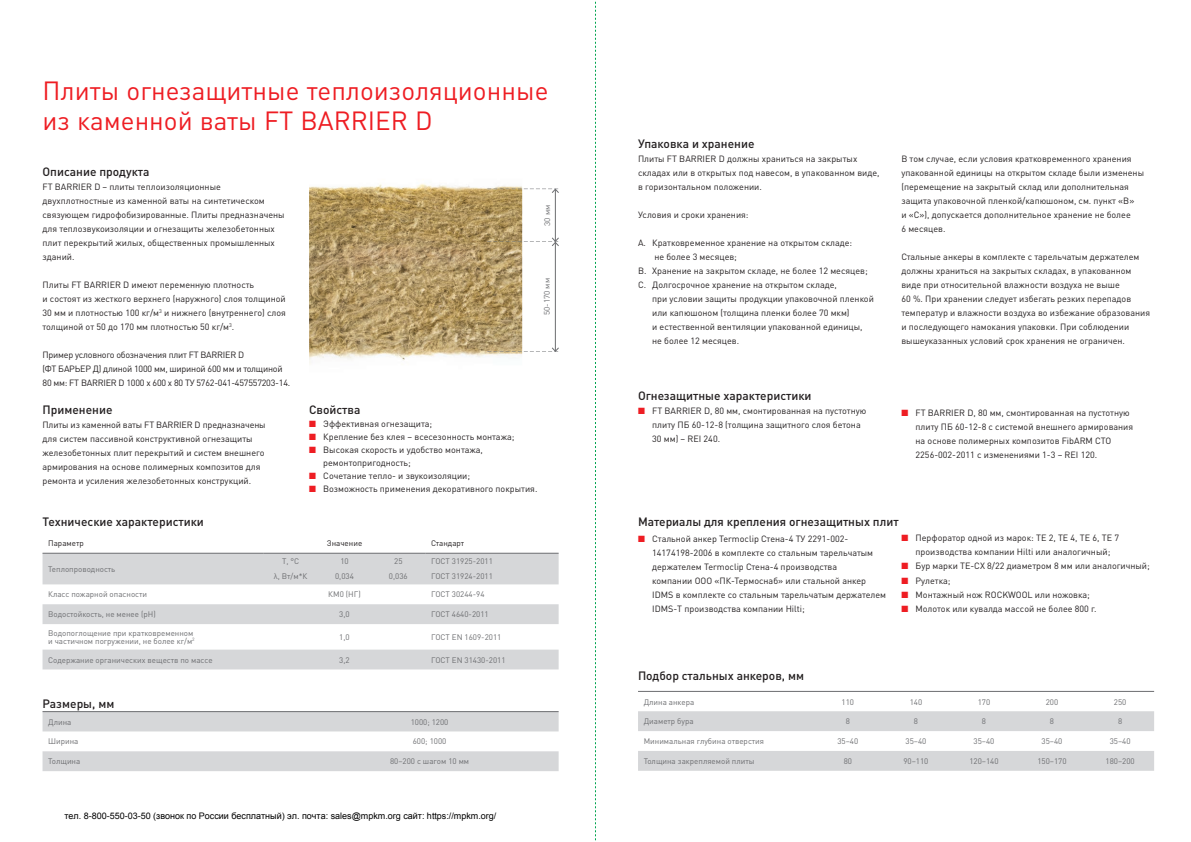
<style>
.page{position:relative;width:1191px;height:842px;background:#fff}
.page>*{position:absolute;margin:0;border:0;box-sizing:border-box;transform-origin:0 0}
.t1{font:26px/30px "DIN Pro";color:#ee1d23}
.t2{font:500 12px "DIN Pro";color:#231f20}
.t3{font:9px/14px "DIN Pro";color:#231f20}
.t4{font:9px/14px "DIN Pro";letter-spacing:-.025em;color:#231f20}
.t5{font:9px "Arial";color:#000}
.t6{font:8px/8px "DIN Pro";color:#6c6d70}
.t7{font:8px "DIN Pro";color:#231f20}
.s1{color:#ee1d23}
</style>
<div class="page">
<svg style="left:43px;top:554px;width:515px;height:115px;fill:#d6d7d9"></svg>
<hr style="left:43px;top:553px;width:221px;height:1px;background:#6c6d70">
<hr style="left:425px;top:553px;width:133px;height:1px;background:#6c6d70">
<hr style="left:264px;top:553px;width:161px;height:1px;background:#6c6d70">
<svg style="left:638px;top:711px;width:516px;height:60px"></svg>
<hr style="left:638px;top:691px;width:516px;height:1px;background:#6c6d70">
<svg style="left:43px;top:712px;width:515px;height:59px"></svg>
<hr style="left:43px;top:711px;width:515px;height:1px;background:#6c6d70">
<img style="left:309px;top:184px;width:213px;height:180px">
<img style="left:487px;top:189px;width:35px;height:1px">
<img style="left:487px;top:241px;width:35px;height:1px">
<img style="left:487px;top:351px;width:35px;height:1px">
<hr style="left:555px;top:189px;width:1px;height:52px;background:#6c6d70">
<svg style="left:524px;top:188px;width:35px;height:5px"></svg>
<hr style="left:555px;top:242px;width:1px;height:109px;background:#6c6d70">
<svg style="left:524px;top:237px;width:35px;height:10px"></svg>
<svg style="left:524px;top:347px;width:35px;height:5px"></svg>
<svg style="left:595px;top:1px;width:1px;height:840px"></svg>
<h1 class="t1" style="left:43px;top:78px;width:507px">Плиты огнезащитные теплоизоляционные из каменной ваты FT BARRIER D</h1>
<h2 class="t2" style="left:43px;top:167px;width:108px">Описание продукта</h2>
<p class="t3" style="left:43px;top:181px;width:244px">FT BARRIER D – плиты теплоизоляционные двухплотностные из каменной ваты на синтетическом связующем гидрофобизированные. Плиты предназначены для теплозвукоизоляции и огнезащиты железобетонных плит перекрытий жилых, общественных промышленных зданий.</p>
<p class="t3" style="left:43px;top:279px;width:245px">Плиты FT BARRIER D имеют переменную плотность<br>и состоят из жесткого верхнего (наружного) слоя толщиной 30 мм и плотностью 100 кг/м<sup>3</sup> и нижнего (внутреннего) слоя толщиной от 50 до 170 мм плотностью 50 кг/м<sup>3</sup>.</p>
<p class="t4" style="left:43px;top:349px;width:249px">Пример условного обозначения плит FT BARRIER D<br>(ФТ БАРЬЕР Д) длиной 1000 мм, шириной 600 мм и толщиной<br>80 мм: FT BARRIER D 1000 х 600 х 80 ТУ 5762-041-457557203-14.</p>
<h2 class="t2" style="left:309px;top:405px;width:53px">Свойства</h2>
<p class="t3" style="left:309px;top:418px;width:125px"><span class="s1">■</span> Эффективная огнезащита;</p>
<p class="t3" style="left:309px;top:431px;width:207px"><span class="s1">■</span> Крепление без клея – всесезонность монтажа;</p>
<p class="t3" style="left:323px;top:444px;width:161px;line-height:13px;text-indent:-14px"><span class="s1">■</span> Высокая скорость и удобство монтажа, ремонтопригодность;</p>
<p class="t3" style="left:309px;top:470px;width:163px"><span class="s1">■</span> Сочетание тепло- и звукоизоляции;</p>
<p class="t3" style="left:309px;top:483px;width:230px"><span class="s1">■</span> Возможность применения декоративного покрытия.</p>
<p class="t6" style="left:544px;top:226px;width:22px;rotate:-90deg">30 мм</p>
<p class="t6" style="left:544px;top:315px;width:38px;rotate:-90deg">50-170 мм</p>
<h2 class="t2" style="left:43px;top:405px;width:71px">Применение</h2>
<p class="t3" style="left:43px;top:419px;width:225px">Плиты из каменной ваты FT BARRIER D предназначены для систем пассивной конструктивной огнезащиты железобетонных плит перекрытий и систем внешнего армирования на основе полимерных композитов для ремонта и усиления железобетонных конструкций.</p>
<h2 class="t2" style="left:43px;top:517px;width:163px">Технические характеристики</h2>
<p class="t7" style="left:48px;top:541px;width:37px">Параметр</p>
<p class="t7" style="left:327px;top:541px;width:37px">Значение</p>
<p class="t7" style="left:431px;top:541px;width:35px">Стандарт</p>
<p class="t6" style="left:48px;top:566px;width:69px">Теплопроводность</p>
<p class="t6" style="left:282px;top:557px;width:19px">T, °C</p>
<p class="t6" style="left:340px;top:557px;width:10px">10</p>
<p class="t6" style="left:394px;top:557px;width:10px">25</p>
<p class="t6" style="left:431px;top:557px;width:63px">ГОСТ 31925-2011</p>
<p class="t6" style="left:274px;top:573px;width:35px">λ, Вт/м*К</p>
<p class="t6" style="left:335px;top:573px;width:20px">0,034</p>
<p class="t6" style="left:389px;top:573px;width:20px">0,036</p>
<p class="t6" style="left:431px;top:573px;width:63px">ГОСТ 31924-2011</p>
<p class="t6" style="left:48px;top:591px;width:100px">Класс пожарной опасности</p>
<p class="t6" style="left:328px;top:591px;width:34px">КМ0 (НГ)</p>
<p class="t6" style="left:431px;top:591px;width:55px">ГОСТ 30244-94</p>
<p class="t6" style="left:48px;top:611px;width:109px">Водостойкость, не менее (рН)</p>
<p class="t6" style="left:339px;top:611px;width:12px">3,0</p>
<p class="t6" style="left:431px;top:611px;width:59px">ГОСТ 4640-2011</p>
<p class="t6" style="left:48px;top:630px;width:148px">Водопоглощение при кратковременном и частичном погружении, не более кг/м<sup>2</sup></p>
<p class="t6" style="left:339px;top:634px;width:12px">1,0</p>
<p class="t6" style="left:431px;top:634px;width:72px">ГОСТ EN 1609-2011</p>
<p class="t6" style="left:48px;top:656px;width:166px">Содержание органических веществ по массе</p>
<p class="t6" style="left:339px;top:656px;width:12px">3,2</p>
<p class="t6" style="left:431px;top:656px;width:76px">ГОСТ EN 31430-2011</p>
<h2 class="t2" style="left:43px;top:699px;width:73px">Размеры, мм</h2>
<p class="t6" style="left:48px;top:719px;width:25px">Длина</p>
<p class="t6" style="left:411px;top:719px;width:39px">1000; 1200</p>
<p class="t6" style="left:48px;top:738px;width:32px">Ширина</p>
<p class="t6" style="left:413px;top:738px;width:35px">600; 1000</p>
<p class="t6" style="left:48px;top:758px;width:34px">Толщина</p>
<p class="t6" style="left:390px;top:758px;width:81px">80–200 с шагом 10 мм</p>
<p class="t5" style="left:64px;top:810px;width:433px">тел. 8-800-550-03-50 (звонок по России бесплатный) эл. почта: sales@mpkm.org сайт: https://mpkm.org/</p>
<h2 class="t2" style="left:638px;top:139px;width:118px">Упаковка и хранение</h2>
<p class="t3" style="left:638px;top:153px;width:243px">Плиты FT BARRIER D должны храниться на закрытых складах или в открытых под навесом, в упакованном виде, в горизонтальном положении.</p>
<p class="t3" style="left:638px;top:209px;width:112px">Условия и сроки хранения:</p>
<p class="t3" style="left:638px;top:237px;width:216px">A. Кратковременное хранение на открытом складе:</p>
<p class="t3" style="left:654px;top:251px;width:84px">не более 3 месяцев;</p>
<p class="t3" style="left:638px;top:265px;width:231px">B. Хранение на закрытом складе, не более 12 месяцев;</p>
<p class="t3" style="left:638px;top:279px;width:200px">C. Долгосрочное хранение на открытом складе,</p>
<p class="t3" style="left:652px;top:293px;width:223px">при условии защиты продукции упаковочной пленкой</p>
<p class="t3" style="left:652px;top:307px;width:199px">или капюшоном (толщина пленки более 70 мкм)</p>
<p class="t3" style="left:652px;top:321px;width:212px">и естественной вентиляции упакованной единицы,</p>
<p class="t3" style="left:652px;top:335px;width:88px">не более 12 месяцев.</p>
<h2 class="t2" style="left:638px;top:391px;width:175px">Огнезащитные характеристики</h2>
<p class="t3" style="left:652px;top:405px;width:216px;text-indent:-14px"><span class="s1">■</span> FT BARRIER D, 80 мм, смонтированная на пустотную плиту ПБ 60-12-8 (толщина защитного слоя бетона<br>30 мм) – REI 240.</p>
<p class="t3" style="left:901px;top:153px;width:244px">В том случае, если условия кратковременного хранения упакованной единицы на открытом складе были изменены (перемещение на закрытый склад или дополнительная защита упаковочной пленкой/капюшоном, см. пункт «B»<br>и «С»), допускается дополнительное хранение не более<br>6 месяцев.</p>
<p class="t3" style="left:901px;top:251px;width:250px">Стальные анкеры в комплекте с тарельчатым держателем должны храниться на закрытых складах, в упакованном виде при относительной влажности воздуха не выше<br>60 %. При хранении следует избегать резких перепадов температур и влажности воздуха во избежание образования и последующего намокания упаковки. При соблюдении вышеуказанных условий срок хранения не ограничен.</p>
<p class="t3" style="left:915px;top:406px;width:219px;text-indent:-14px"><span class="s1">■</span> FT BARRIER D, 80 мм, смонтированная на пустотную плиту ПБ 60-12-8 с системой внешнего армирования на основе полимерных композитов FibARM СТО 2256-002-2011 с изменениями 1-3 – REI 120.</p>
<h2 class="t2" style="left:638px;top:517px;width:262px">Материалы для крепления огнезащитных плит</h2>
<p class="t3" style="left:652px;top:532px;width:235px;text-indent:-14px"><span class="s1">■</span> Cтальной анкер Termoclip Стена-4 ТУ 2291-002- 14174198-2006 в комплекте со стальным тарельчатым держателем Termoclip Стена-4 производства<br>компании ООО «ПК-Термоснаб» или стальной анкер IDMS в комплекте со стальным тарельчатым держателем IDMS-T производства компании Hilti;</p>
<p class="t3" style="left:915px;top:532px;width:205px;text-indent:-14px"><span class="s1">■</span> Перфоратор одной из марок: ТЕ 2, ТЕ 4, ТЕ 6, ТЕ 7 производства компании Hilti или аналогичный;</p>
<p class="t3" style="left:901px;top:560px;width:250px"><span class="s1">■</span> Бур марки ТЕ-СХ 8/22 диаметром 8 мм или аналогичный;</p>
<p class="t3" style="left:901px;top:574px;width:51px"><span class="s1">■</span> Рулетка;</p>
<p class="t3" style="left:901px;top:588px;width:190px"><span class="s1">■</span> Монтажный нож ROCKWOOL или ножовка;</p>
<p class="t3" style="left:901px;top:602px;width:197px"><span class="s1">■</span> Молоток или кувалда массой не более 800 г.</p>
<h2 class="t2" style="left:638px;top:671px;width:167px">Подбор стальных анкеров, мм</h2>
<p class="t6" style="left:643px;top:698px;width:52px">Длина анкера</p>
<p class="t6" style="left:841px;top:698px;width:14px">110</p>
<p class="t6" style="left:909px;top:698px;width:14px">140</p>
<p class="t6" style="left:977px;top:698px;width:14px">170</p>
<p class="t6" style="left:1045px;top:698px;width:14px">200</p>
<p class="t6" style="left:1113px;top:698px;width:14px">250</p>
<p class="t6" style="left:643px;top:718px;width:51px">Диаметр бура</p>
<p class="t6" style="left:845px;top:718px;width:6px">8</p>
<p class="t6" style="left:913px;top:718px;width:6px">8</p>
<p class="t6" style="left:982px;top:718px;width:6px">8</p>
<p class="t6" style="left:1050px;top:718px;width:6px">8</p>
<p class="t6" style="left:1118px;top:718px;width:6px">8</p>
<p class="t6" style="left:643px;top:738px;width:122px">Минимальная глубина отверстия</p>
<p class="t6" style="left:837px;top:738px;width:22px">35–40</p>
<p class="t6" style="left:905px;top:738px;width:22px">35–40</p>
<p class="t6" style="left:973px;top:738px;width:22px">35–40</p>
<p class="t6" style="left:1041px;top:738px;width:22px">35–40</p>
<p class="t6" style="left:1109px;top:738px;width:22px">35–40</p>
<p class="t6" style="left:643px;top:758px;width:112px">Толщина закрепляемой плиты</p>
<p class="t6" style="left:843px;top:758px;width:10px">80</p>
<p class="t6" style="left:903px;top:758px;width:27px">90–110</p>
<p class="t6" style="left:969px;top:758px;width:31px">120–140</p>
<p class="t6" style="left:1037px;top:758px;width:31px">150–170</p>
<p class="t6" style="left:1105px;top:758px;width:31px">180–200</p>
</div>
